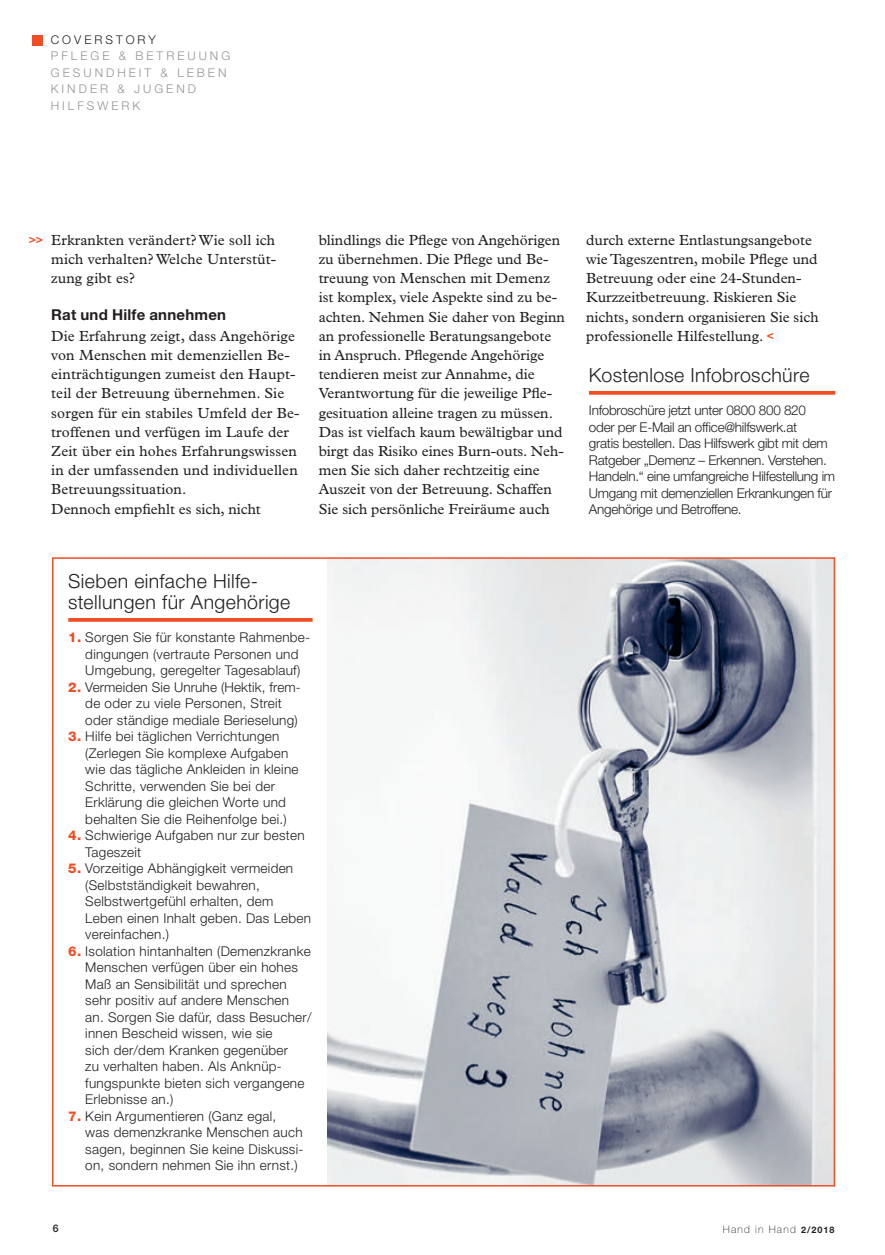
<style>
.page{position:relative;width:885px;height:1255px;background:#fff}
.page>*{position:absolute;margin:0;border:0;box-sizing:border-box;transform-origin:0 0}
.t1{font:300 19.5px/21px "Helvetica Neue LT Std";letter-spacing:.015em;color:#231f20}
.t2{font:700 15px "Helvetica Neue LT Std";letter-spacing:.015em;color:#231f20}
.t3{font:14.7px/19.2px "Plantin Std";color:#231f20}
.t4{font:300 13.5px/16.5px "Helvetica Neue LT Std";letter-spacing:.02em;color:#231f20}
.t5{font:300 13.5px/16.5px "Helvetica Neue LT Std";letter-spacing:-.02em;color:#231f20}
.t6{font:300 12px/16.5px "Helvetica Neue LT Std";letter-spacing:.25em;color:#939598}
.t7{font:300 12px "Helvetica Neue LT Std";letter-spacing:.25em;color:#231f20}
.t8{font:700 12px "Helvetica Neue LT Std";color:#f04d22}
.t9{font:100 10.5px "Helvetica Neue LT Std";letter-spacing:.11em;color:#231f20}
.t10{font:500 10.5px "Helvetica Neue LT Std";color:#231f20}
.s1{font-family:"Helvetica Neue LT Std";font-weight:700;font-size:12px;color:#f04d22}
.s2{font-weight:800;color:#f04d22}
.s3{font-weight:700;font-size:9px}
</style>
<div class="page">
<div style="left:32px;top:35px;width:10px;height:10px;background:#f04d22"></div>
<img style="left:327px;top:560px;width:504px;height:623px">
<svg style="left:589px;top:391px;width:246px;height:4px"></svg>
<svg style="left:68px;top:618px;width:244px;height:4px"></svg>
<p class="t7" style="left:51px;top:32px;width:106px">COVERSTORY</p>
<p class="t6" style="left:51px;top:47px;width:181px">PFLEGE &amp; BETREUUNG<br>GESUNDHEIT &amp; LEBEN<br>KINDER &amp; JUGEND<br>HILFSWERK</p>
<p class="t8" style="left:29px;top:231px;width:16px">&gt;&gt;</p>
<p class="t3" style="left:51px;top:230px;width:226px;text-align:justify">Erkrankten verändert? Wie soll ich mich verhalten? Welche Unterstüt&shy;zung gibt es?</p>
<p class="t2" style="left:51px;top:305px;width:176px">Rat und Hilfe annehmen</p>
<p class="t3" style="left:51px;top:326px;width:249px">Die Erfahrung zeigt, dass Angehörige von Menschen mit demenziellen Be&shy;einträchtigungen zumeist den Haupt&shy;teil der Betreuung übernehmen. Sie sorgen für ein stabiles Umfeld der Be&shy;troffenen und verfügen im Laufe der Zeit über ein hohes Erfahrungswissen in der umfassenden und individuellen Betreuungssituation.<br>Dennoch empfiehlt es sich, nicht</p>
<p class="t3" style="left:318px;top:230px;width:248px">blindlings die Pflege von Angehörigen zu übernehmen. Die Pflege und Be&shy;treuung von Menschen mit Demenz ist komplex, viele Aspekte sind zu be&shy;achten. Nehmen Sie daher von Beginn an professionelle Beratungsangebote in Anspruch. Pflegende Angehörige tendieren meist zur Annahme, die Verantwortung für die jeweilige Pfle&shy;gesituation alleine tragen zu müssen.<br>Das ist vielfach kaum bewältigbar und birgt das Risiko eines Burn-outs. Neh&shy;men Sie sich daher rechtzeitig eine Auszeit von der Betreuung. Schaffen Sie sich persönliche Freiräume auch</p>
<p class="t3" style="left:586px;top:230px;width:234px">durch externe Entlastungsangebote wie Tageszentren, mobile Pflege und Betreuung oder eine 24-Stunden-Kurzzeitbetreuung. Riskieren Sie nichts, sondern organisieren Sie sich professionelle Hilfestellung. <span class="s1">&lt;</span></p>
<h1 class="t1" style="left:588px;top:364px;width:222px">Kostenlose Infobroschüre</h1>
<p class="t5" style="left:588px;top:402px;width:247px">Infobroschüre jetzt unter 0800 800 820 oder per E-Mail an office@hilfswerk.at<br>gratis bestellen. Das Hilfswerk gibt mit dem Ratgeber „Demenz – Erkennen. Verstehen.<br>Handeln.“ eine umfangreiche Hilfestellung im Umgang mit demenziellen Erkrankungen für Angehörige und Betroffene.</p>
<h1 class="t1" style="left:68px;top:570px;width:223px">Sieben einfache Hilfe&shy;stellungen für Angehörige</h1>
<p class="t4" style="left:68px;top:629px;width:243px;text-align:center"><span class="s2">1.</span> Sorgen Sie für konstante Rahmenbe&shy;dingungen (vertraute Personen und<br>Umgebung, geregelter Tagesablauf)</p>
<p class="t4" style="left:85px;top:678px;width:217px;text-indent:-17px"><span class="s2">2.</span> Vermeiden Sie Unruhe (Hektik, frem&shy;de oder zu viele Personen, Streit oder ständige mediale Berieselung)</p>
<p class="t4" style="left:85px;top:728px;width:215px;text-indent:-17px"><span class="s2">3.</span> Hilfe bei täglichen Verrichtungen (Zerlegen Sie komplexe Aufgaben wie das tägliche Ankleiden in kleine Schritte, verwenden Sie bei der Erklärung die gleichen Worte und behalten Sie die Reihenfolge bei.)</p>
<p class="t4" style="left:85px;top:827px;width:221px;text-indent:-17px"><span class="s2">4.</span> Schwierige Aufgaben nur zur besten<br>Tageszeit</p>
<p class="t4" style="left:85px;top:860px;width:227px;text-indent:-17px"><span class="s2">5.</span> Vorzeitige Abhängigkeit vermeiden (Selbstständigkeit bewahren,<br>Selbstwertgefühl erhalten, dem<br>Leben einen Inhalt geben. Das Leben vereinfachen.)</p>
<p class="t4" style="left:85px;top:942px;width:228px;text-indent:-17px"><span class="s2">6.</span> Isolation hintanhalten (Demenzkranke<br>Menschen verfügen über ein hohes<br>Maß an Sensibilität und sprechen sehr positiv auf andere Menschen<br>an. Sorgen Sie dafür, dass Besucher/ innen Bescheid wissen, wie sie<br>sich der/dem Kranken gegenüber<br>zu verhalten haben. Als Anknüp&shy;fungspunkte bieten sich vergangene<br>Erlebnisse an.)</p>
<p class="t4" style="left:85px;top:1107px;width:219px;text-indent:-17px"><span class="s2">7.</span> Kein Argumentieren (Ganz egal, was demenzkranke Menschen auch sagen, beginnen Sie keine Diskussi&shy;on, sondern nehmen Sie ihn ernst.)</p>
<p class="t10" style="left:53px;top:1222px;width:7px">6</p>
<p class="t9" style="left:722px;top:1223px;width:113px">Hand in Hand <span class="s3">2/2018</span></p>
</div>
